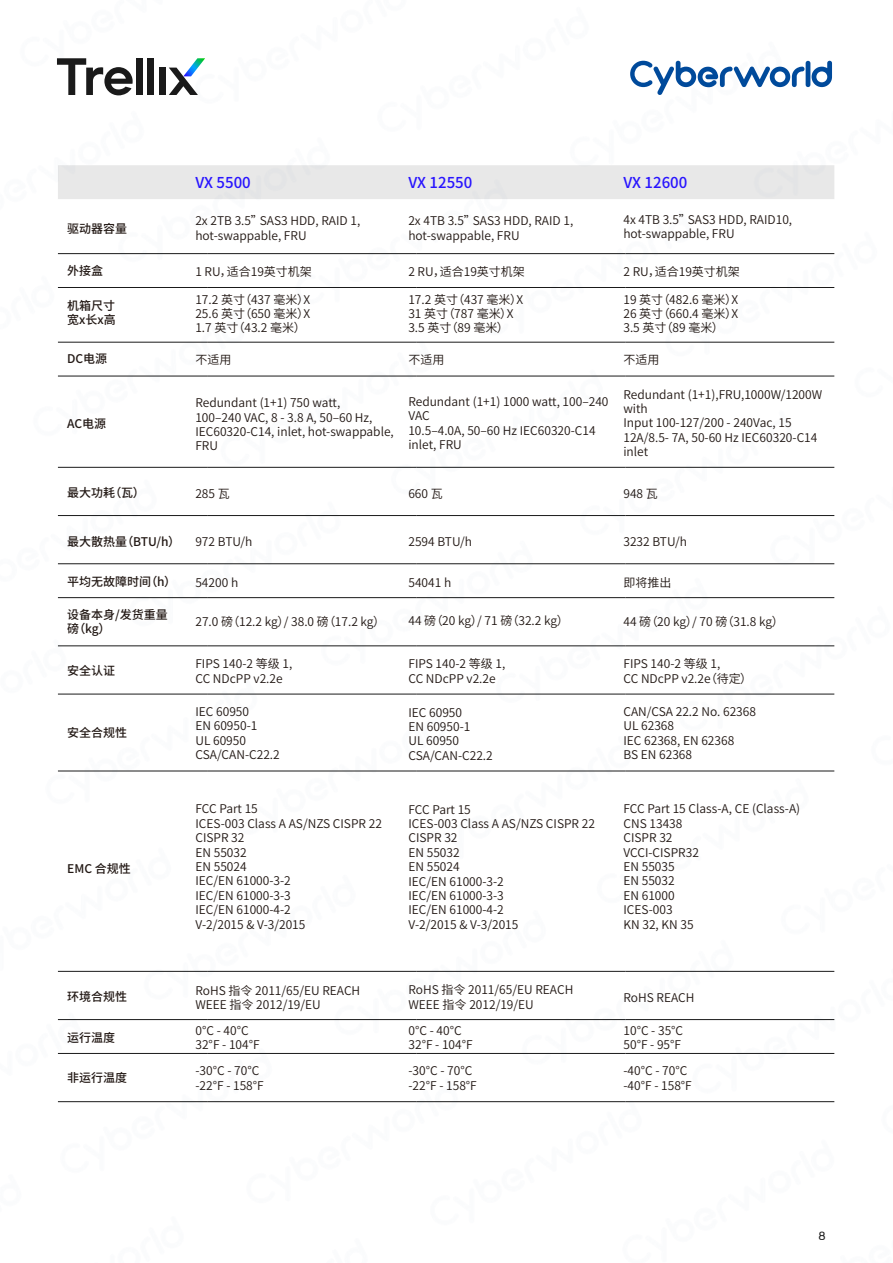
<style>
.page{position:relative;width:893px;height:1263px;background:#fff}
.page>*{position:absolute;margin:0;border:0;box-sizing:border-box;transform-origin:0 0}
.t1{font:500 15px "Source Han Sans CN";color:#2814ff}
.t2{font:12px/14.4px "Source Han Sans CN";color:#221814}
.t3{font:500 12px/14.4px "Source Han Sans CN";color:#221814}
.t4{font:12px "Hanchansans";color:#1a1a1a}
</style>
<div class="page">
<img style="left:57px;top:58px;width:778px;height:1045px">
<svg style="left:630px;top:61px;width:202px;height:34px"></svg>
<svg style="left:57px;top:58px;width:76px;height:37px"></svg>
<div style="left:136px;top:58px;width:6px;height:37px;background:#1a1a1a"></div>
<div style="left:147px;top:58px;width:7px;height:37px;background:#1a1a1a"></div>
<div style="left:159px;top:68px;width:6px;height:27px;background:#1a1a1a"></div>
<svg style="left:169px;top:58px;width:36px;height:37px"></svg>
<p class="t1" style="left:195px;top:174px;width:57px">VX 5500</p>
<p class="t1" style="left:408px;top:174px;width:65px">VX 12550</p>
<p class="t1" style="left:623px;top:174px;width:65px">VX 12600</p>
<p class="t3" style="left:67px;top:222px;width:62px">驱动器容量</p>
<p class="t2" style="left:195px;top:214px;width:166px">2x 2TB 3.5”SAS3 HDD, RAID 1, hot-swappable, FRU</p>
<p class="t2" style="left:408px;top:214px;width:166px">2x 4TB 3.5”SAS3 HDD, RAID 1, hot-swappable, FRU</p>
<p class="t2" style="left:623px;top:213px;width:170px">4x 4TB 3.5”SAS3 HDD, RAID10, hot-swappable, FRU</p>
<p class="t3" style="left:67px;top:264px;width:38px">外接盒</p>
<p class="t2" style="left:195px;top:265px;width:118px">1 RU，适合19英寸机架</p>
<p class="t2" style="left:408px;top:264px;width:118px">2 RU，适合19英寸机架</p>
<p class="t2" style="left:623px;top:264px;width:118px">2 RU，适合19英寸机架</p>
<p class="t3" style="left:67px;top:298px;width:50px">机箱尺寸宽x长x高</p>
<p class="t2" style="left:195px;top:292px;width:116px;text-align:justify">17.2 英寸（437 毫米）X 25.6 英寸（650 毫米）X 1.7 英寸（43.2 毫米）</p>
<p class="t2" style="left:408px;top:292px;width:116px">17.2 英寸（437 毫米）X<br>31 英寸（787 毫米）X<br>3.5 英寸（89 毫米）</p>
<p class="t2" style="left:623px;top:292px;width:116px;text-align:justify">19 英寸（482.6 毫米）X 26 英寸（660.4 毫米）X 3.5 英寸（89 毫米）</p>
<p class="t3" style="left:67px;top:352px;width:42px">DC电源</p>
<p class="t2" style="left:195px;top:353px;width:37px">不适用</p>
<p class="t2" style="left:408px;top:353px;width:37px">不适用</p>
<p class="t2" style="left:623px;top:353px;width:37px">不适用</p>
<p class="t2" style="left:195px;top:396px;width:200px">Redundant (1+1) 750 watt,<br>100‒240 VAC, 8 - 3.8 A, 50‒60 Hz,<br>IEC60320-C14, inlet, hot-swappable,<br>FRU</p>
<p class="t2" style="left:408px;top:394px;width:202px">Redundant (1+1) 1000 watt, 100‒240<br>VAC<br>10.5‒4.0A, 50‒60 Hz IEC60320-C14 inlet, FRU</p>
<p class="t2" style="left:623px;top:387px;width:200px">Redundant (1+1),FRU,1000W/1200W with<br>Input 100-127/200 - 240Vac, 15<br>12A/8.5- 7A, 50-60 Hz IEC60320-C14 inlet</p>
<p class="t3" style="left:67px;top:486px;width:79px">最大功耗（瓦）</p>
<p class="t2" style="left:195px;top:486px;width:36px">285 瓦</p>
<p class="t2" style="left:408px;top:486px;width:36px">660 瓦</p>
<p class="t2" style="left:623px;top:486px;width:36px">948 瓦</p>
<p class="t3" style="left:67px;top:534px;width:115px">最大散热量（BTU/h）</p>
<p class="t2" style="left:195px;top:535px;width:59px">972 BTU/h</p>
<p class="t2" style="left:408px;top:535px;width:65px">2594 BTU/h</p>
<p class="t2" style="left:623px;top:535px;width:65px">3232 BTU/h</p>
<p class="t3" style="left:67px;top:575px;width:111px">平均无故障时间（h）</p>
<p class="t2" style="left:195px;top:575px;width:44px">54200 h</p>
<p class="t2" style="left:408px;top:575px;width:44px">54041 h</p>
<p class="t2" style="left:623px;top:575px;width:49px">即将推出</p>
<p class="t3" style="left:67px;top:607px;width:102px">设备本身/发货重量磅（kg）</p>
<p class="t2" style="left:195px;top:614px;width:191px">27.0 磅（12.2 kg）/ 38.0 磅（17.2 kg）</p>
<p class="t2" style="left:408px;top:614px;width:162px">44 磅（20 kg）/ 71 磅（32.2 kg）</p>
<p class="t2" style="left:623px;top:615px;width:162px">44 磅（20 kg）/ 70 磅（31.8 kg）</p>
<p class="t3" style="left:67px;top:664px;width:50px">安全认证</p>
<p class="t2" style="left:195px;top:657px;width:98px">FIPS 140-2 等级 1,<br>CC NDcPP v2.2e</p>
<p class="t2" style="left:408px;top:657px;width:98px">FIPS 140-2 等级 1,<br>CC NDcPP v2.2e</p>
<p class="t2" style="left:623px;top:657px;width:130px">FIPS 140-2 等级 1,<br>CC NDcPP v2.2e（待定）</p>
<p class="t3" style="left:67px;top:417px;width:41px">AC电源</p>
<p class="t3" style="left:67px;top:726px;width:62px">安全合规性</p>
<p class="t3" style="left:67px;top:861px;width:65px">EMC 合规性</p>
<p class="t2" style="left:195px;top:705px;width:86px">IEC 60950<br>EN 60950-1<br>UL 60950<br>CSA/CAN-C22.2</p>
<p class="t2" style="left:408px;top:705px;width:86px">IEC 60950<br>EN 60950-1<br>UL 60950<br>CSA/CAN-C22.2</p>
<p class="t2" style="left:623px;top:705px;width:134px">CAN/CSA 22.2 No. 62368<br>UL 62368<br>IEC 62368, EN 62368<br>BS EN 62368</p>
<p class="t2" style="left:195px;top:802px;width:188px">FCC Part 15<br>ICES-003 Class A AS/NZS CISPR 22<br>CISPR 32<br>EN 55032<br>EN 55024<br>IEC/EN 61000-3-2<br>IEC/EN 61000-3-3<br>IEC/EN 61000-4-2<br>V-2/2015 &amp; V-3/2015</p>
<p class="t2" style="left:408px;top:802px;width:188px">FCC Part 15<br>ICES-003 Class A AS/NZS CISPR 22<br>CISPR 32<br>EN 55032<br>EN 55024<br>IEC/EN 61000-3-2<br>IEC/EN 61000-3-3<br>IEC/EN 61000-4-2<br>V-2/2015 &amp; V-3/2015</p>
<p class="t2" style="left:623px;top:802px;width:178px">FCC Part 15 Class-A, CE (Class-A)<br>CNS 13438<br>CISPR 32<br>VCCI-CISPR32<br>EN 55035<br>EN 55032<br>EN 61000<br>ICES-003<br>KN 32, KN 35</p>
<p class="t3" style="left:67px;top:990px;width:62px">环境合规性</p>
<p class="t2" style="left:195px;top:983px;width:166px">RoHS 指令 2011/65/EU REACH<br>WEEE 指令 2012/19/EU</p>
<p class="t2" style="left:408px;top:983px;width:166px">RoHS 指令 2011/65/EU REACH<br>WEEE 指令 2012/19/EU</p>
<p class="t2" style="left:623px;top:991px;width:72px">RoHS REACH</p>
<p class="t3" style="left:67px;top:1030px;width:50px">运行温度</p>
<p class="t2" style="left:195px;top:1023px;width:66px">0°C - 40°C<br>32°F - 104°F</p>
<p class="t2" style="left:408px;top:1023px;width:66px">0°C - 40°C<br>32°F - 104°F</p>
<p class="t2" style="left:623px;top:1023px;width:61px">10°C - 35°C<br>50°F - 95°F</p>
<p class="t3" style="left:67px;top:1071px;width:62px">非运行温度</p>
<p class="t2" style="left:195px;top:1064px;width:70px">-30°C - 70°C -22°F - 158°F</p>
<p class="t2" style="left:408px;top:1064px;width:70px">-30°C - 70°C -22°F - 158°F</p>
<p class="t2" style="left:623px;top:1064px;width:70px">-40°C - 70°C -40°F - 158°F</p>
<p class="t4" style="left:818px;top:1231px;width:9px">8</p>
</div>
